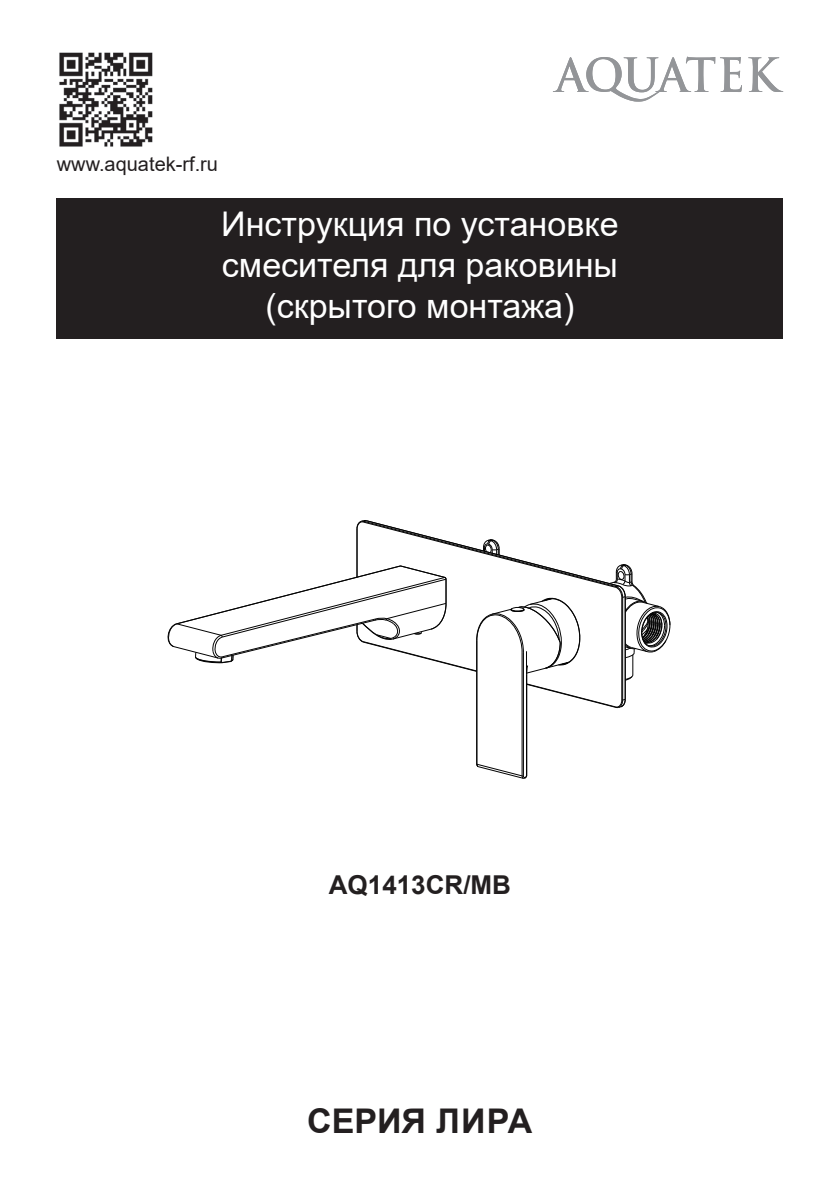
<style>
.page{position:relative;width:840px;height:1191px;background:#fff}
.page>*{position:absolute;margin:0;border:0;box-sizing:border-box;transform-origin:0 0}
.t1{font:34px/40.8px "Arial";color:#fff;text-align:center}
.t2{font:700 34px "Arial";color:#231f20}
.t3{font:700 26px "Arial";color:#231f20}
.t4{font:20px "Arial";color:#231f20}
</style>
<div class="page">
<svg style="left:553px;top:57px;width:229px;height:45px"></svg>
<img style="left:59px;top:52px;width:94px;height:95px">
<div style="left:57px;top:198px;width:725px;height:140px;background:#231f20"></div>
<hr style="left:522px;top:652px;width:1px;height:124px;background:#030303">
<hr style="left:521px;top:652px;width:1px;height:124px;background:#030303">
<hr style="left:476px;top:640px;width:1px;height:124px;background:#030303">
<svg style="left:476px;top:763px;width:51px;height:16px"></svg>
<hr style="left:526px;top:675px;width:1px;height:100px;background:#030303">
<svg style="left:167px;top:520px;width:503px;height:189px"></svg>
<p class="t4" style="left:57px;top:151px;width:163px">www.aquatek-rf.ru</p>
<p class="t1" style="left:221px;top:204px;width:398px">Инструкция по установке смесителя для раковины (скрытого монтажа)</p>
<p class="t3" style="left:329px;top:866px;width:184px">AQ1413CR/MB</p>
<p class="t2" style="left:307px;top:1097px;width:226px">СЕРИЯ ЛИРА</p>
</div>
